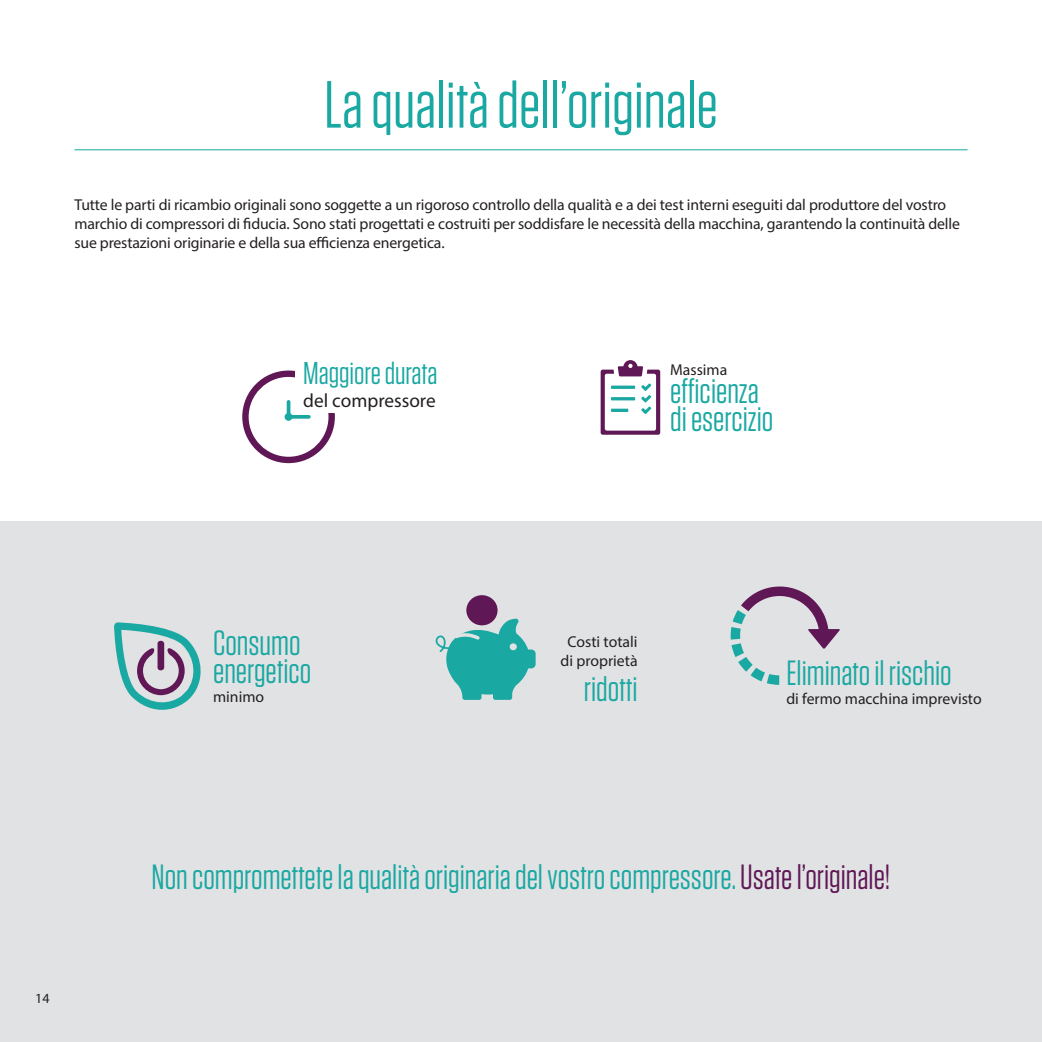
<style>
.page{position:relative;width:1042px;height:1042px;background:#fff}
.page>*{position:absolute;margin:0;border:0;box-sizing:border-box;transform-origin:0 0}
.t1{font:66.5px "Tungsten";color:#1aa8a2}
.t2{font:35px/28px "Tungsten";color:#1aa8a2}
.t3{font:31.5px "Tungsten";color:#1aa8a2}
.t4{font:19.25px "Myriad Pro";color:#231f20}
.t5{font:15.75px/18.9px "Myriad Pro";letter-spacing:-.01em;color:#231f20}
.t6{font:14px "Myriad Pro";color:#231f20}
.s1{color:#601755}
</style>
<div class="page">
<div style="left:0;top:521px;width:1042px;height:521px;background:#e1e2e4"></div>
<hr style="left:1041px;top:0;width:1px;height:1042px;background:#1aa8a2">
<svg style="left:114px;top:622px;width:87px;height:88px"></svg>
<div style="left:158px;top:641px;width:6px;height:29px;background:#601755;border-radius:3px"></div>
<hr style="left:74px;top:149px;width:893px;height:1px;background:#1aa8a2">
<svg style="left:600px;top:360px;width:60px;height:75px"></svg>
<svg style="left:242px;top:370px;width:93px;height:94px"></svg>
<div style="left:296px;top:358px;width:172px;height:55px;background:#fff"></div>
<div style="left:466px;top:595px;width:31px;height:30px;background:#601755;border-radius:50%"></div>
<svg style="left:730px;top:586px;width:110px;height:99px"></svg>
<svg style="left:435px;top:618px;width:101px;height:82px"></svg>
<h1 class="t1" style="left:324px;top:70px;width:395px">La qualità dell’originale</h1>
<p class="t5" style="left:74px;top:195px;width:887px">Tutte le parti di ricambio originali sono soggette a un rigoroso controllo della qualità e a dei test interni eseguiti dal produttore del vostro marchio di compressori di fiducia. Sono stati progettati e costruiti per soddisfare le necessità della macchina, garantendo la continuità delle sue prestazioni originarie e della sua efficienza energetica.</p>
<h3 class="t3" style="left:303px;top:356px;width:136px">Maggiore durata</h3>
<p class="t4" style="left:303px;top:388px;width:134px">del compressore</p>
<p class="t5" style="left:670px;top:360px;width:59px">Massima</p>
<h2 class="t2" style="left:670px;top:378px;width:105px">efficienza di esercizio</h2>
<p class="t6" style="left:35px;top:989px;width:16px">14</p>
<h2 class="t2" style="left:213px;top:629px;width:100px">Consumo energetico</h2>
<p class="t5" style="left:213px;top:687px;width:53px">minimo</p>
<p class="t5" style="left:560px;top:632px;width:79px;text-align:center">Costi totali di proprietà</p>
<h2 class="t2" style="left:584px;top:675px;width:55px">ridotti</h2>
<h2 class="t2" style="left:786px;top:659px;width:167px">Eliminato il rischio</h2>
<p class="t5" style="left:786px;top:689px;width:197px">di fermo macchina imprevisto</p>
<h2 class="t2" style="left:152px;top:863px;width:740px">Non compromettete la qualità originaria del vostro compressore. <span class="s1">Usate l’originale!</span></h2>
</div>
